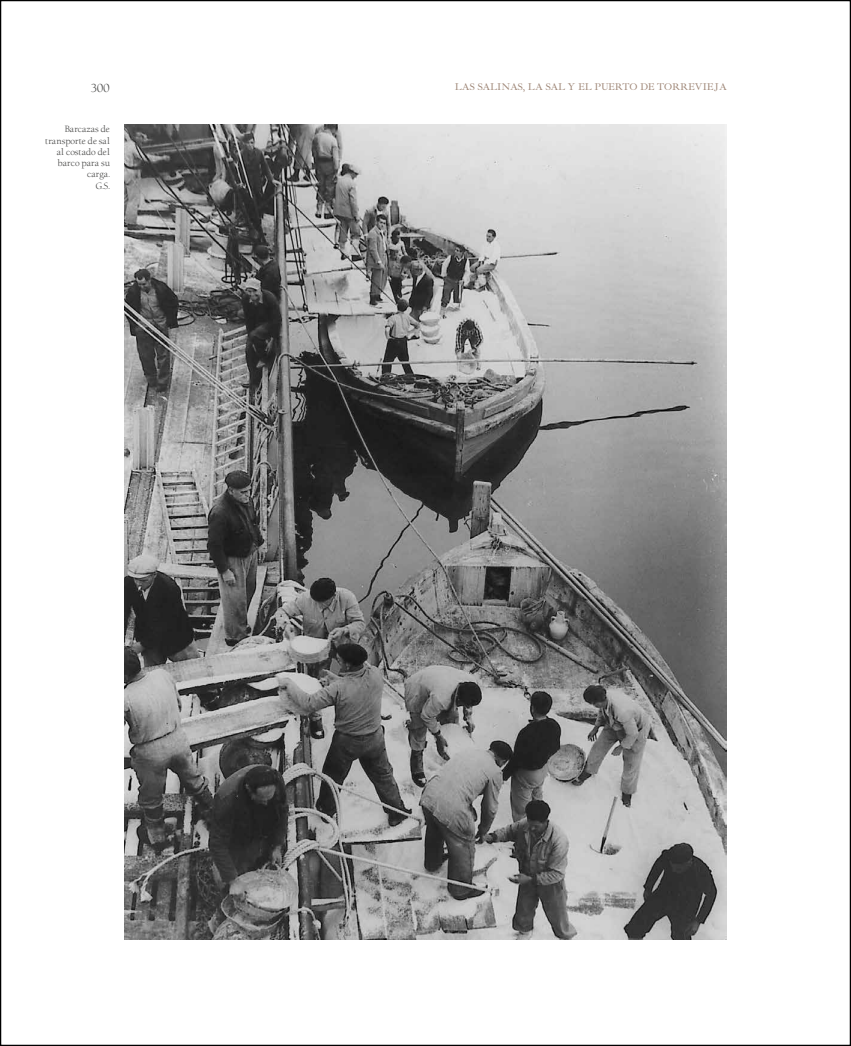
<style>
.page{position:relative;width:851px;height:1046px;background:#fff}
.page>*{position:absolute;margin:0;border:0;box-sizing:border-box;transform-origin:0 0}
.t1{font:11.25px "Berkeley Oldstyle";color:#4a4a49}
.t2{font:10px "Ibarra Real";color:#9b8272}
.t3{font:8.75px/11.2px "Berkeley Oldstyle";color:#4a4a49;text-align:right}
</style>
<div class="page">
<img style="left:124px;top:124px;width:602px;height:815px">
<p class="t1" style="left:91px;top:82px;width:21px">300</p>
<p class="t3" style="left:45px;top:124px;width:66px">Barcazas de transporte de sal al costado del barco para su carga.<br>G.S.</p>
<p class="t2" style="left:455px;top:81px;width:273px">LAS SALINAS, LA SAL Y EL PUERTO DE TORREVIEJA</p>
</div>
